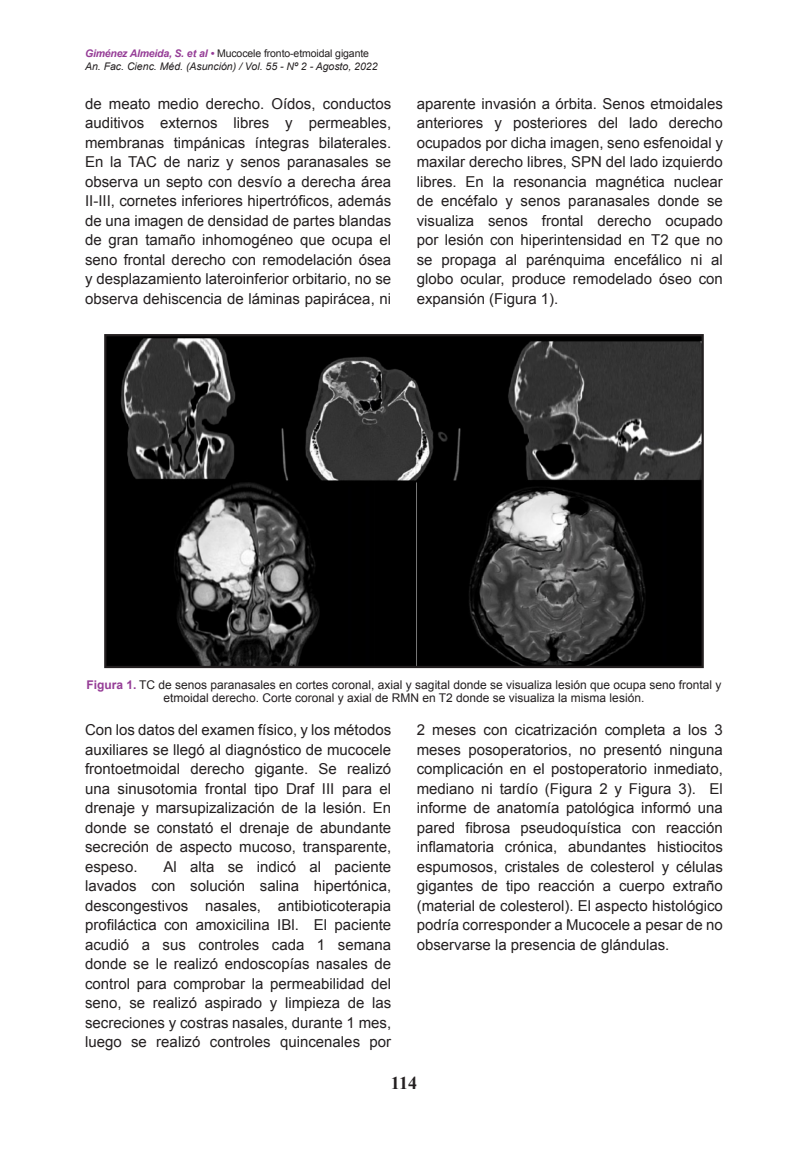
<style>
.page{position:relative;width:808px;height:1149px;background:#fff}
.page>*{position:absolute;margin:0;border:0;box-sizing:border-box;transform-origin:0 0}
.t1{font:700 18px "Times New Roman";color:#231f20}
.t2{font:15px/19.5px "Arial";color:#231f20;text-align:justify}
.t3{font:12px/13.5px "Arial";color:#231f20;text-align:center}
.t4{font:10.5px "Arial";letter-spacing:-.01em;color:#231f20}
.t5{font:italic 10.5px "Arial";color:#231f20}
.s1{font-weight:700;font-style:italic;color:#953c96}
.s2{font-weight:700;color:#953c96}
</style>
<div class="page">
<img style="left:107px;top:337px;width:594px;height:328px">
<div style="left:104px;top:334px;width:600px;height:334px;border:2px solid #231f20"></div>
<p class="t4" style="left:85px;top:46px;width:286px"><span class="s1">Giménez Almeida, S. et al •</span> Mucocele fronto-etmoidal gigante</p>
<p class="t5" style="left:85px;top:59px;width:294px">An. Fac. Cienc. Méd. (Asunción) / Vol. 55 - Nº 2 - Agosto, 2022</p>
<p class="t2" style="left:85px;top:94px;width:308px">de meato medio derecho. Oídos, conductos auditivos externos libres y permeables, membranas timpánicas íntegras bilaterales.<br>En la TAC de nariz y senos paranasales se observa un septo con desvío a derecha área II-III, cornetes inferiores hipertróficos, además de una imagen de densidad de partes blandas de gran tamaño inhomogéneo que ocupa el seno frontal derecho con remodelación ósea y desplazamiento lateroinferior orbitario, no se observa dehiscencia de láminas papirácea, ni</p>
<p class="t2" style="left:417px;top:94px;width:308px">aparente invasión a órbita. Senos etmoidales anteriores y posteriores del lado derecho ocupados por dicha imagen, seno esfenoidal y maxilar derecho libres, SPN del lado izquierdo libres. En la resonancia magnética nuclear de encéfalo y senos paranasales donde se visualiza senos frontal derecho ocupado por lesión con hiperintensidad en T2 que no se propaga al parénquima encefálico ni al globo ocular, produce remodelado óseo con expansión (Figura 1).</p>
<p class="t3" style="left:86px;top:677px;width:637px"><span class="s2">Figura 1.</span> TC de senos paranasales en cortes coronal, axial y sagital donde se visualiza lesión que ocupa seno frontal y etmoidal derecho. Corte coronal y axial de RMN en T2 donde se visualiza la misma lesión.</p>
<p class="t2" style="left:85px;top:719px;width:308px">Con los datos del examen físico, y los métodos auxiliares se llegó al diagnóstico de mucocele frontoetmoidal derecho gigante. Se realizó una sinusotomia frontal tipo Draf III para el drenaje y marsupizalización de la lesión. En donde se constató el drenaje de abundante secreción de aspecto mucoso, transparente, espeso.</p>
<p class="t2" style="left:85px;top:856px;width:308px;text-indent:78px">Al alta se indicó al paciente lavados con solución salina hipertónica, descongestivos nasales, antibioticoterapia profiláctica con amoxicilina IBl. El paciente acudió a sus controles cada 1 semana donde se le realizó endoscopías nasales de control para comprobar la permeabilidad del seno, se realizó aspirado y limpieza de las secreciones y costras nasales, durante 1 mes, luego se realizó controles quincenales por</p>
<p class="t2" style="left:417px;top:719px;width:308px">2 meses con cicatrización completa a los 3 meses posoperatorios, no presentó ninguna complicación en el postoperatorio inmediato, mediano ni tardío (Figura 2 y Figura 3). El informe de anatomía patológica informó una pared fibrosa pseudoquística con reacción inflamatoria crónica, abundantes histiocitos espumosos, cristales de colesterol y células gigantes de tipo reacción a cuerpo extraño (material de colesterol). El aspecto histológico podría corresponder a Mucocele a pesar de no observarse la presencia de glándulas.</p>
<p class="t1" style="left:391px;top:1069px;width:28px">114</p>
</div>
